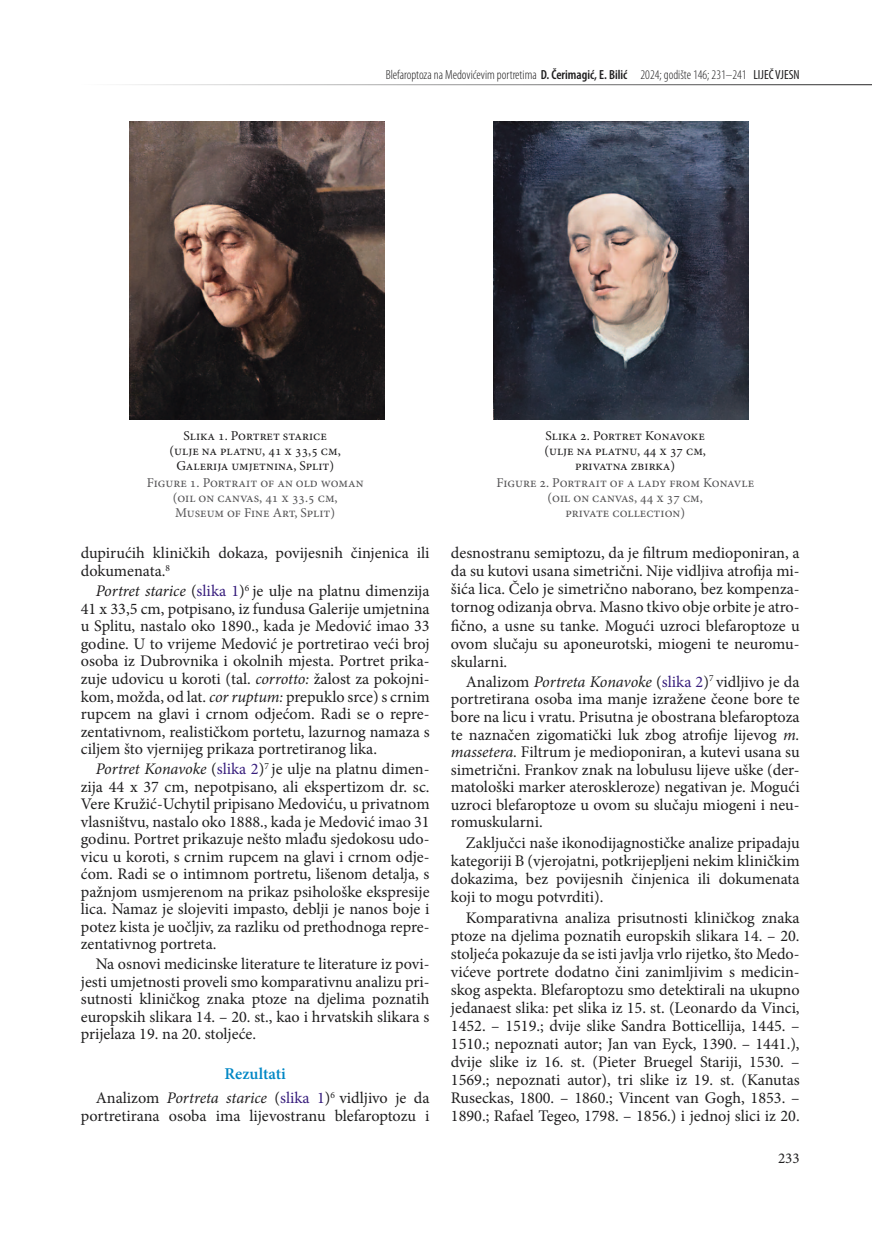
<style>
.page{position:relative;width:872px;height:1234px;background:#fff}
.page>*{position:absolute;margin:0;border:0;box-sizing:border-box;transform-origin:0 0}
.t1{font:600 16.5px "Minion Pro";color:#0087c5}
.t2{font:16.2px/17.5px "Minion Pro";color:#1f1e1f;text-align:justify}
.t3{font:15px "Minion Pro";color:#1f1e1f}
.t4{font:13.5px/15px "Minion Pro";color:#565557;text-align:center}
.t5{font:13.5px/15px "Minion Pro";letter-spacing:-.005em;color:#1f1e1f;text-align:center}
.t6{font:300 condensed 13.2px "Myriad Pro";color:#1f1e1f}
.s1{font-weight:600}
.s2{font-weight:400}
.s3{font-style:italic}
.s4{color:#371d7c}
</style>
<div class="page">
<hr style="left:81px;top:84px;width:791px;height:1px;background:#1f1e1f">
<img style="left:130px;top:121px;width:255px;height:298px">
<img style="left:493px;top:121px;width:255px;height:298px">
<p class="t6" style="left:386px;top:67px;width:415px">Blefaroptoza na Medovićevim portretima <span class="s1">D. Čerimagić, E. Bilić</span> 2024; godište 146; 231–241 <span class="s2">LIJEČ VJESN</span></p>
<p class="t5" style="left:170px;top:428px;width:173px">Slika 1. Portret starice (ulje na platnu, 41 x 33,5 cm,<br>Galerija umjetnina, Split)</p>
<p class="t4" style="left:147px;top:475px;width:218px">Figure 1. Portrait of an old woman (oil on canvas, 41 x 33.5 cm,<br>Museum of Fine Art, Split)</p>
<p class="t5" style="left:544px;top:428px;width:163px">Slika 2. Portret Konavoke (ulje na platnu, 44 x 37 cm, privatna zbirka)</p>
<p class="t4" style="left:496px;top:475px;width:259px">Figure 2. Portrait of a lady from Konavle (oil on canvas, 44 x 37 cm,<br>private collection)</p>
<p class="t2" style="left:81px;top:544px;width:350px;line-height:18px">dupirućih kliničkih dokaza, povijesnih činjenica ili dokumenata.<sup>8</sup></p>
<p class="t2" style="left:81px;top:582px;width:351px;text-indent:15px"><span class="s3">Portret starice</span> (<span class="s4">slika 1</span>)<sup>6</sup> je ulje na platnu dimenzija 41 x 33,5 cm, potpisano, iz fundusa Galerije umjetnina u Splitu, nastalo oko 1890., kada je Medović imao 33 godine. U to vrijeme Medović je portretirao veći broj osoba iz Dubrovnika i okolnih mjesta. Portret prika&shy;zuje udovicu u koroti (tal. <span class="s3">corrotto:</span> žalost za pokojni&shy;kom, možda, od lat. <span class="s3">cor ruptum:</span> prepuklo srce) s crnim rupcem na glavi i crnom odjećom. Radi se o repre&shy;zentativnom, realističkom portetu, lazurnog namaza s ciljem što vjernijeg prikaza portretiranog lika.</p>
<p class="t2" style="left:81px;top:760px;width:350px;text-indent:15px"><span class="s3">Portret Konavoke</span> (<span class="s4">slika 2</span>)<sup>7</sup> je ulje na platnu dimen&shy;zija 44 x 37 cm, nepotpisano, ali ekspertizom dr. sc.<br>Vere Kružić-Uchytil pripisano Medoviću, u privatnom vlasništvu, nastalo oko 1888., kada je Medović imao 31 godinu. Portret prikazuje nešto mlađu sjedokosu udo&shy;vicu u koroti, s crnim rupcem na glavi i crnom odje&shy;ćom. Radi se o intimnom portretu, lišenom detalja, s pažnjom usmjerenom na prikaz psihološke ekspresije lica. Namaz je slojeviti impasto, deblji je nanos boje i potez kista je uočljiv, za razliku od prethodnoga repre&shy;zentativnog portreta.</p>
<p class="t2" style="left:81px;top:954px;width:350px;text-indent:15px">Na osnovi medicinske literature te literature iz povi&shy;jesti umjetnosti proveli smo komparativnu analizu pri&shy;sutnosti kliničkog znaka ptoze na djelima poznatih europskih slikara 14. – 20. st., kao i hrvatskih slikara s prijelaza 19. na 20. stoljeće.</p>
<p class="t1" style="left:225px;top:1061px;width:63px">Rezultati</p>
<p class="t2" style="left:81px;top:1088px;width:350px;line-height:18px;text-align:right">Analizom <span class="s3">Portreta starice</span> (<span class="s4">slika 1</span>)<sup>6</sup> vidljivo je da portretirana osoba ima lijevostranu blefaroptozu i</p>
<p class="t2" style="left:451px;top:544px;width:350px;line-height:18px">desnostranu semiptozu, da je filtrum medioponiran, a da su kutovi usana simetrični. Nije vidljiva atrofija mi&shy;šića lica. Čelo je simetrično naborano, bez kompenza&shy;tornog odizanja obrva. Masno tkivo obje orbite je atro&shy;fično, a usne su tanke. Mogući uzroci blefaroptoze u ovom slučaju su aponeurotski, miogeni te neuromu&shy;skularni.</p>
<p class="t2" style="left:451px;top:672px;width:350px;text-indent:15px">Analizom <span class="s3">Portreta Konavoke</span> (<span class="s4">slika 2</span>)<sup>7</sup> vidljivo je da portretirana osoba ima manje izražene čeone bore te bore na licu i vratu. Prisutna je obostrana blefaroptoza te naznačen zigomatički luk zbog atrofije lijevog <span class="s3">m. massetera.</span> Filtrum je medioponiran, a kutevi usana su simetrični. Frankov znak na lobulusu lijeve uške (der&shy;matološki marker ateroskleroze) negativan je. Mogući uzroci blefaroptoze u ovom su slučaju miogeni i neu&shy;romuskularni.</p>
<p class="t2" style="left:451px;top:833px;width:350px;line-height:18px;text-indent:15px">Zaključci naše ikonodijagnostičke analize pripadaju kategoriji B (vjerojatni, potkrijepljeni nekim kliničkim dokazima, bez povijesnih činjenica ili dokumenata koji to mogu potvrditi).</p>
<p class="t2" style="left:451px;top:908px;width:350px;line-height:18px;text-indent:15px">Komparativna analiza prisutnosti kliničkog znaka ptoze na djelima poznatih europskih slikara 14. – 20. stoljeća pokazuje da se isti javlja vrlo rijetko, što Medo&shy;vićeve portrete dodatno čini zanimljivim s medicin&shy;skog aspekta. Blefaroptozu smo detektirali na ukupno jedanaest slika: pet slika iz 15. st. (Leonardo da Vinci, 1452. – 1519.; dvije slike Sandra Botticellija, 1445. – 1510.; nepoznati autor; Jan van Eyck, 1390. – 1441.), dvije slike iz 16. st. (Pieter Bruegel Stariji, 1530. – 1569.; nepoznati autor), tri slike iz 19. st. (Kanutas Ruseckas, 1800. – 1860.; Vincent van Gogh, 1853. – 1890.; Rafael Tegeo, 1798. – 1856.) i jednoj slici iz 20.</p>
<p class="t3" style="left:778px;top:1147px;width:23px">233</p>
</div>
